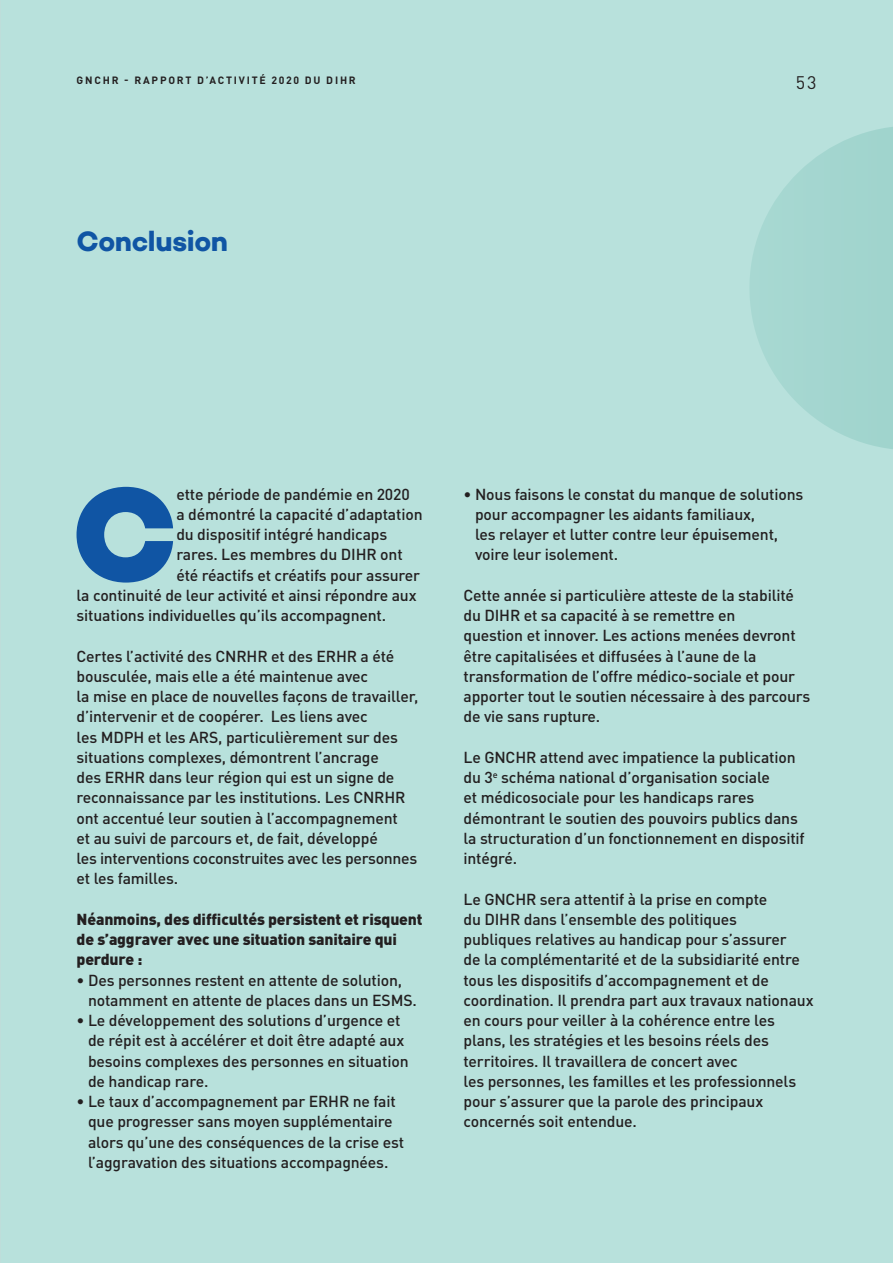
<style>
.page{position:relative;width:893px;height:1263px;background:#b8e1dc}
.page>*{position:absolute;margin:0;border:0;box-sizing:border-box;transform-origin:0 0}
.texte_courant{font:800 134.85px "Campton";color:#1055a4}
.texte_courant_puce{font:700 28.5px "Campton";letter-spacing:-.015em;color:#1055a4}
.t1{font:18px "DIN Pro";color:#231f20}
.texte_courant-2{font:500 15.75px/20.2px "DIN Pro";letter-spacing:-.01em;color:#231f20}
.texte_courant-3{font:900 15.75px/20.2px "DIN Pro";letter-spacing:-.01em;color:#231f20}
.t2{font:700 10.5px "DIN Pro";letter-spacing:.17em;color:#231f20}
</style>
<div class="page">
<svg style="left:750px;top:127px;width:143px;height:322px"></svg>
<p class="t2" style="left:77px;top:71px;width:281px">GNCHR - RAPPORT D’ACTIVITÉ 2020 DU DIHR</p>
<p class="t1" style="left:796px;top:69px;width:22px">53</p>
<p class="texte_courant_puce" style="left:77px;top:223px;width:153px">Conclusion</p>
<p class="texte_courant" style="left:72px;top:448px;width:107px">C</p>
<p class="texte_courant-2" style="left:176px;top:482px;width:235px">ette période de pandémie en 2020</p>
<p class="texte_courant-2" style="left:176px;top:502px;width:248px">a démontré la capacité d’adaptation</p>
<p class="texte_courant-2" style="left:176px;top:522px;width:212px">du dispositif intégré handicaps</p>
<p class="texte_courant-2" style="left:176px;top:543px;width:228px">rares. Les membres du DIHR ont</p>
<p class="texte_courant-2" style="left:176px;top:563px;width:245px">été réactifs et créatifs pour assurer</p>
<p class="texte_courant-2" style="left:77px;top:583px;width:342px">la continuité de leur activité et ainsi répondre aux</p>
<p class="texte_courant-2" style="left:77px;top:603px;width:311px">situations individuelles qu’ils accompagnent.</p>
<p class="texte_courant-2" style="left:77px;top:644px;width:344px">Certes l’activité des CNRHR et des ERHR a été bousculée, mais elle a été maintenue avec<br>la mise en place de nouvelles façons de travailler, d’intervenir et de coopérer. Les liens avec<br>les MDPH et les ARS, particulièrement sur des situations complexes, démontrent l’ancrage<br>des ERHR dans leur région qui est un signe de reconnaissance par les institutions. Les CNRHR ont accentué leur soutien à l’accompagnement<br>et au suivi de parcours et, de fait, développé<br>les interventions coconstruites avec les personnes et les familles.</p>
<p class="texte_courant-3" style="left:77px;top:907px;width:348px">Néanmoins, des difficultés persistent et risquent de s’aggraver avec une situation sanitaire qui perdure :</p>
<p class="texte_courant-2" style="left:88px;top:968px;width:330px;text-indent:-12px">• Des personnes restent en attente de solution, notamment en attente de places dans un ESMS.</p>
<p class="texte_courant-2" style="left:88px;top:1008px;width:322px;text-indent:-12px">• Le développement des solutions d’urgence et de répit est à accélérer et doit être adapté aux besoins complexes des personnes en situation de handicap rare.</p>
<p class="texte_courant-2" style="left:88px;top:1089px;width:318px;text-indent:-12px">• Le taux d’accompagnement par ERHR ne fait que progresser sans moyen supplémentaire alors qu’une des conséquences de la crise est l’aggravation des situations accompagnées.</p>
<p class="texte_courant-2" style="left:475px;top:482px;width:330px;text-indent:-12px">• Nous faisons le constat du manque de solutions pour accompagner les aidants familiaux,<br>les relayer et lutter contre leur épuisement, voire leur isolement.</p>
<p class="texte_courant-2" style="left:463px;top:583px;width:348px">Cette année si particulière atteste de la stabilité du DIHR et sa capacité à se remettre en<br>question et innover. Les actions menées devront être capitalisées et diffusées à l’aune de la transformation de l’offre médico-sociale et pour apporter tout le soutien nécessaire à des parcours de vie sans rupture.</p>
<p class="texte_courant-2" style="left:463px;top:745px;width:343px">Le GNCHR attend avec impatience la publication du 3<sup>e</sup> schéma national d’organisation sociale<br>et médicosociale pour les handicaps rares démontrant le soutien des pouvoirs publics dans la structuration d’un fonctionnement en dispositif intégré.</p>
<p class="texte_courant-2" style="left:463px;top:887px;width:352px">Le GNCHR sera attentif à la prise en compte<br>du DIHR dans l’ensemble des politiques<br>publiques relatives au handicap pour s’assurer<br>de la complémentarité et de la subsidiarité entre tous les dispositifs d’accompagnement et de coordination. Il prendra part aux travaux nationaux en cours pour veiller à la cohérence entre les plans, les stratégies et les besoins réels des territoires. Il travaillera de concert avec<br>les personnes, les familles et les professionnels pour s’assurer que la parole des principaux concernés soit entendue.</p>
</div>
